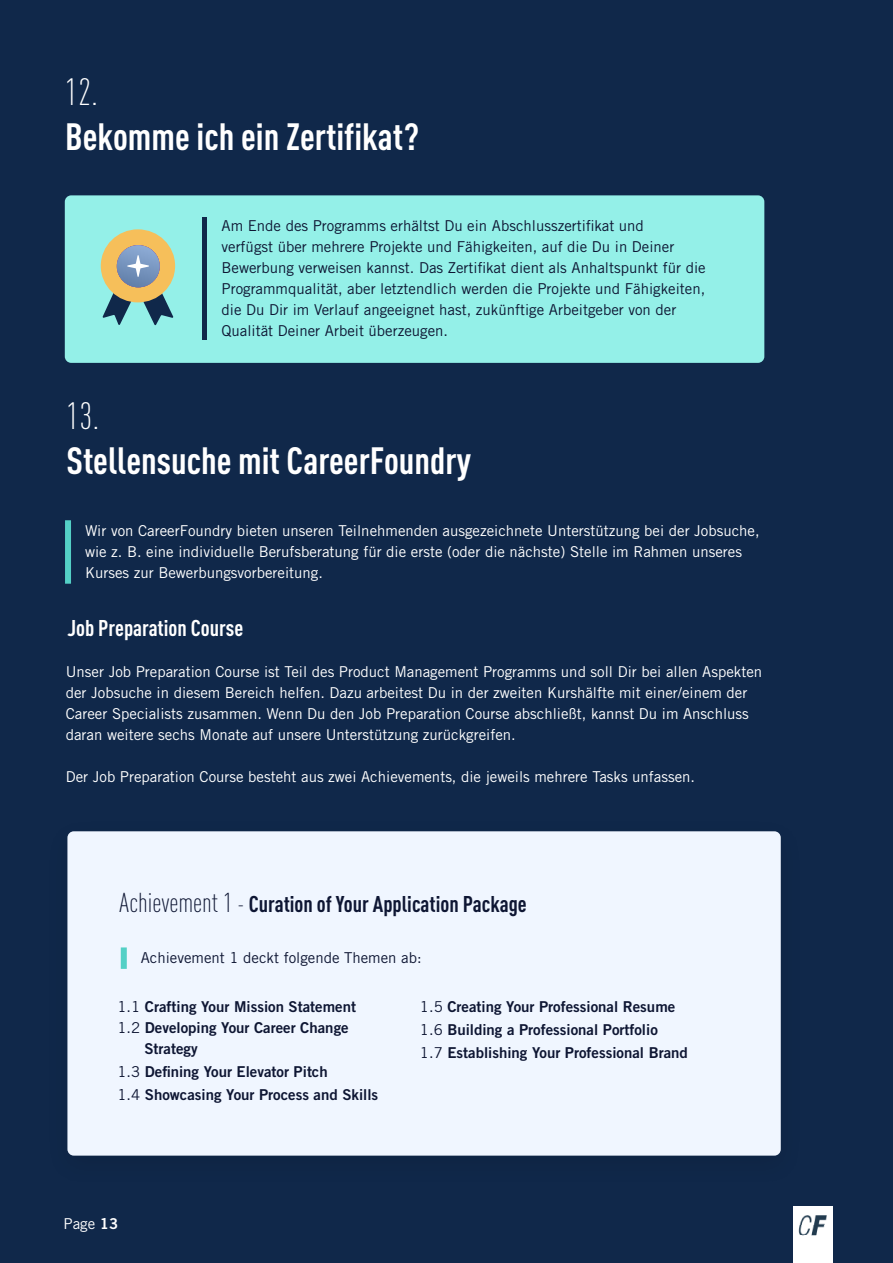
<style>
.page{position:relative;width:893px;height:1263px;background:#10284a}
.page>*{position:absolute;margin:0;border:0;box-sizing:border-box;transform-origin:0 0}
.t1{font:700 condensed 37.5px "DIN Pro";color:#fff}
.t2{font:300 condensed 37.5px "DIN Pro";color:#fff}
.t3{font:700 condensed 22.5px "DIN Pro";color:#0e1633}
.t4{font:700 condensed 22.5px "DIN Pro";color:#fff}
.t5{font:15px/21px "Trade Gothic LT Std";color:#fff}
.t6{font:15px/21px "Trade Gothic LT Std";color:#0e1633}
.t7{font:15px/23.1px "Trade Gothic LT Std Bd 2";color:#0e1633}
.s1{font-weight:300;font-size:27px}
.s2{font-weight:300}
.s3{font-family:"Trade Gothic LT Std"}
.s4{font-family:"Trade Gothic LT Std Bd 2"}
</style>
<div class="page">
<div style="left:65px;top:523px;width:6px;height:58px;background:#54d0c6"></div>
<div style="left:65px;top:195px;width:699px;height:168px;background:#94f0e8;border-radius:6px"></div>
<hr style="left:202px;top:217px;width:4px;height:123px;background:#10284a">
<div style="left:101px;top:229px;width:74px;height:73px;background:#f6bf5a;border-radius:50%"></div>
<svg style="left:117px;top:245px;width:43px;height:42px"></svg>
<svg style="left:102px;top:255px;width:72px;height:71px"></svg>
<div style="left:44px;top:816px;width:761px;height:372px;background:#0f2749"></div>
<div style="left:67px;top:831px;width:714px;height:324px;background:#f0f6ff;border-radius:6px"></div>
<div style="left:121px;top:950px;width:6px;height:16px;background:#54d0c6"></div>
<div style="left:793px;top:1206px;width:39px;height:37px;background:#fff"></div>
<img style="left:798px;top:1216px;width:29px;height:20px">
<div style="left:793px;top:1242px;width:39px;height:21px;background:#fff"></div>
<h1 class="t2" style="left:65px;top:65px;width:34px">12.</h1>
<h1 class="t1" style="left:65px;top:108px;width:355px">Bekomme ich ein Zertifikat?</h1>
<p class="t6" style="left:221px;top:215px;width:486px">Am Ende des Programms erhältst Du ein Abschlusszertifikat und<br>verfügst über mehrere Projekte und Fähigkeiten, auf die Du in Deiner Bewerbung verweisen kannst. Das Zertifikat dient als Anhaltspunkt für die Programmqualität, aber letztendlich werden die Projekte und Fähigkeiten, die Du Dir im Verlauf angeeignet hast, zukünftige Arbeitgeber von der Qualität Deiner Arbeit überzeugen.</p>
<h1 class="t2" style="left:66px;top:389px;width:34px">13.</h1>
<h1 class="t1" style="left:66px;top:432px;width:406px">Stellensuche mit CareerFoundry</h1>
<p class="t5" style="left:85px;top:520px;width:676px">Wir von CareerFoundry bieten unseren Teilnehmenden ausgezeichnete Unterstützung bei der Jobsuche, wie z. B. eine individuelle Berufsberatung für die erste (oder die nächste) Stelle im Rahmen unseres<br>Kurses zur Bewerbungsvorbereitung.</p>
<h2 class="t4" style="left:67px;top:611px;width:177px">Job Preparation Course</h2>
<p class="t5" style="left:66px;top:660px;width:698px">Unser Job Preparation Course ist Teil des Product Management Programms und soll Dir bei allen Aspekten der Jobsuche in diesem Bereich helfen. Dazu arbeitest Du in der zweiten Kurshälfte mit einer/einem der Career Specialists zusammen. Wenn Du den Job Preparation Course abschließt, kannst Du im Anschluss daran weitere sechs Monate auf unsere Unterstützung zurückgreifen.</p>
<p class="t5" style="left:66px;top:765px;width:631px">Der Job Preparation Course besteht aus zwei Achievements, die jeweils mehrere Tasks unfassen.</p>
<h2 class="t3" style="left:120px;top:887px;width:409px"><span class="s1">Achievement 1</span> <span class="s2">-</span> Curation of Your Application Package</h2>
<p class="t6" style="left:141px;top:947px;width:282px">Achievement 1 deckt folgende Themen ab:</p>
<p class="t7" style="left:117px;top:994px;width:240px"><span class="s3">1.1</span> Crafting Your Mission Statement</p>
<p class="t7" style="left:117px;top:1015px;width:233px"><span class="s3">1.2</span> Developing Your Career Change</p>
<p class="t7" style="left:144px;top:1036px;width:55px">Strategy</p>
<p class="t7" style="left:117px;top:1059px;width:262px"><span class="s3">1.3</span> Defining Your Elevator Pitch<br><span class="s3">1.4</span> Showcasing Your Process and Skills</p>
<p class="t7" style="left:420px;top:994px;width:269px"><span class="s3">1.5</span> Creating Your Professional Resume<br><span class="s3">1.6</span> Building a Professional Portfolio<br><span class="s3">1.7</span> Establishing Your Professional Brand</p>
<p class="t5" style="left:64px;top:1213px;width:56px">Page <span class="s4">13</span></p>
</div>
